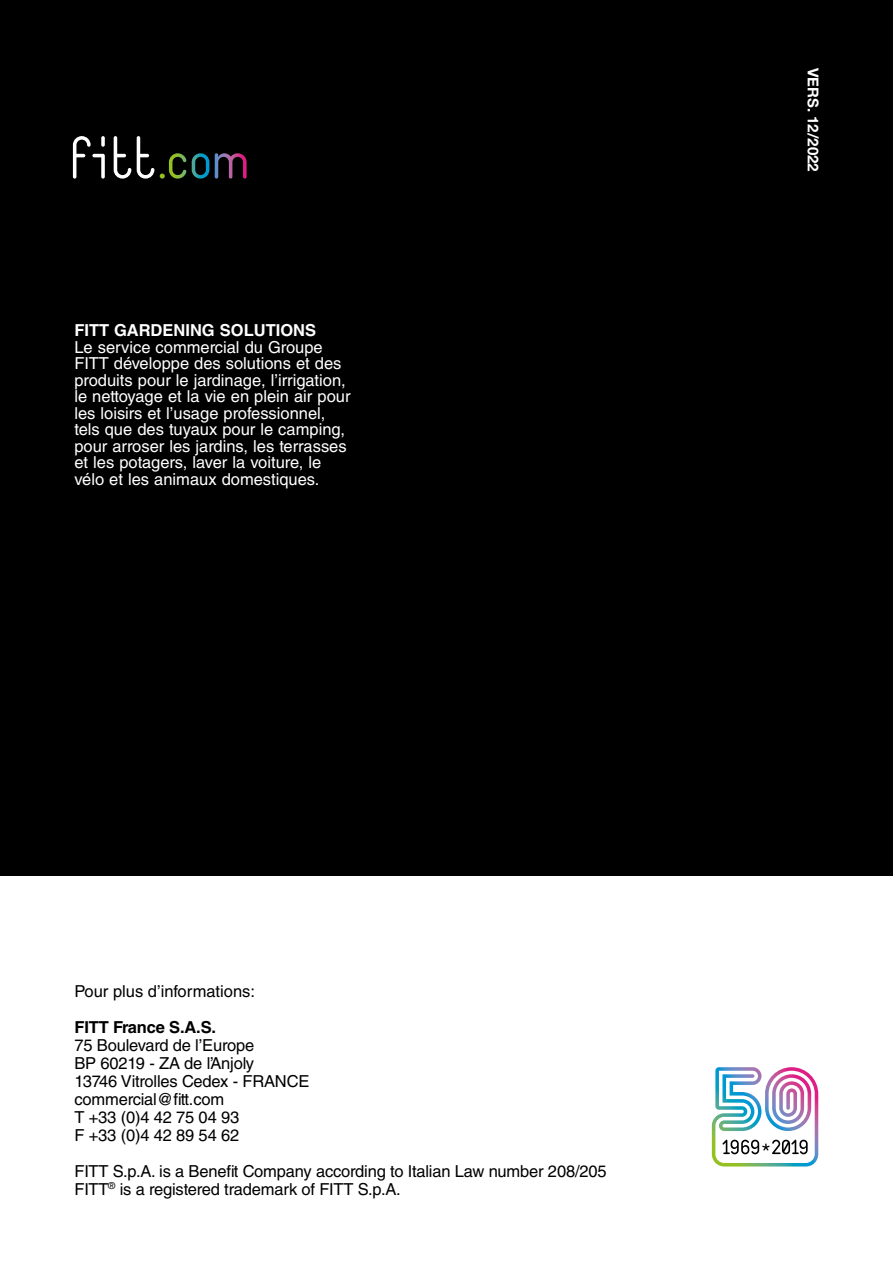
<style>
.page{position:relative;width:893px;height:1263px;background:#fff}
.page>*{position:absolute;margin:0;border:0;box-sizing:border-box;transform-origin:0 0}
.t1{font:16.5px/16.5px "Helvetica LT Std";color:#fff}
.t2{font:16.5px/18px "Helvetica LT Std";letter-spacing:-.01em;color:#000}
.t3{font:700 16.5px "Helvetica LT Std";color:#fff}
.t4{font:700 16.5px "Helvetica LT Std";letter-spacing:-.01em;color:#000}
.t5{font:700 15px "Helvetica Neue LT Std";color:#fff}
</style>
<div class="page">
<div style="left:0;top:0;width:893px;height:876px;background:#000"></div>
<svg style="left:215px;top:153px;width:32px;height:26px"></svg>
<svg style="left:192px;top:153px;width:17px;height:26px"></svg>
<svg style="left:160px;top:153px;width:26px;height:26px"></svg>
<svg style="left:137px;top:136px;width:17px;height:43px"></svg>
<svg style="left:114px;top:136px;width:17px;height:43px"></svg>
<svg style="left:73px;top:136px;width:32px;height:43px"></svg>
<img style="left:712px;top:1067px;width:106px;height:99px">
<p class="t3" style="left:74px;top:320px;width:243px">FITT GARDENING SOLUTIONS</p>
<p class="t1" style="left:74px;top:338px;width:278px">Le service commercial du Groupe FITT développe des solutions et des produits pour le jardinage, l’irrigation, le nettoyage et la vie en plein air pour les loisirs et l’usage professionnel, tels que des tuyaux pour le camping, pour arroser les jardins, les terrasses et les potagers, laver la voiture, le vélo et les animaux domestiques.</p>
<p class="t2" style="left:74px;top:982px;width:182px">Pour plus d’informations:</p>
<p class="t4" style="left:74px;top:1017px;width:143px">FITT France S.A.S.</p>
<p class="t2" style="left:74px;top:1036px;width:236px">75 Boulevard de l’Europe<br>BP 60219 - ZA de l’Anjoly<br>13746 Vitrolles Cedex - FRANCE commercial@fitt.com<br>T +33 (0)4 42 75 04 93<br>F +33 (0)4 42 89 54 62</p>
<p class="t2" style="left:74px;top:1162px;width:534px">FITT S.p.A. is a Benefit Company according to Italian Law number 208/205<br>FITT<sup>®</sup> is a registered trademark of FITT S.p.A.</p>
<p class="t5" style="left:822px;top:68px;width:105px;rotate:90deg">VERS. 12/2022</p>
</div>
